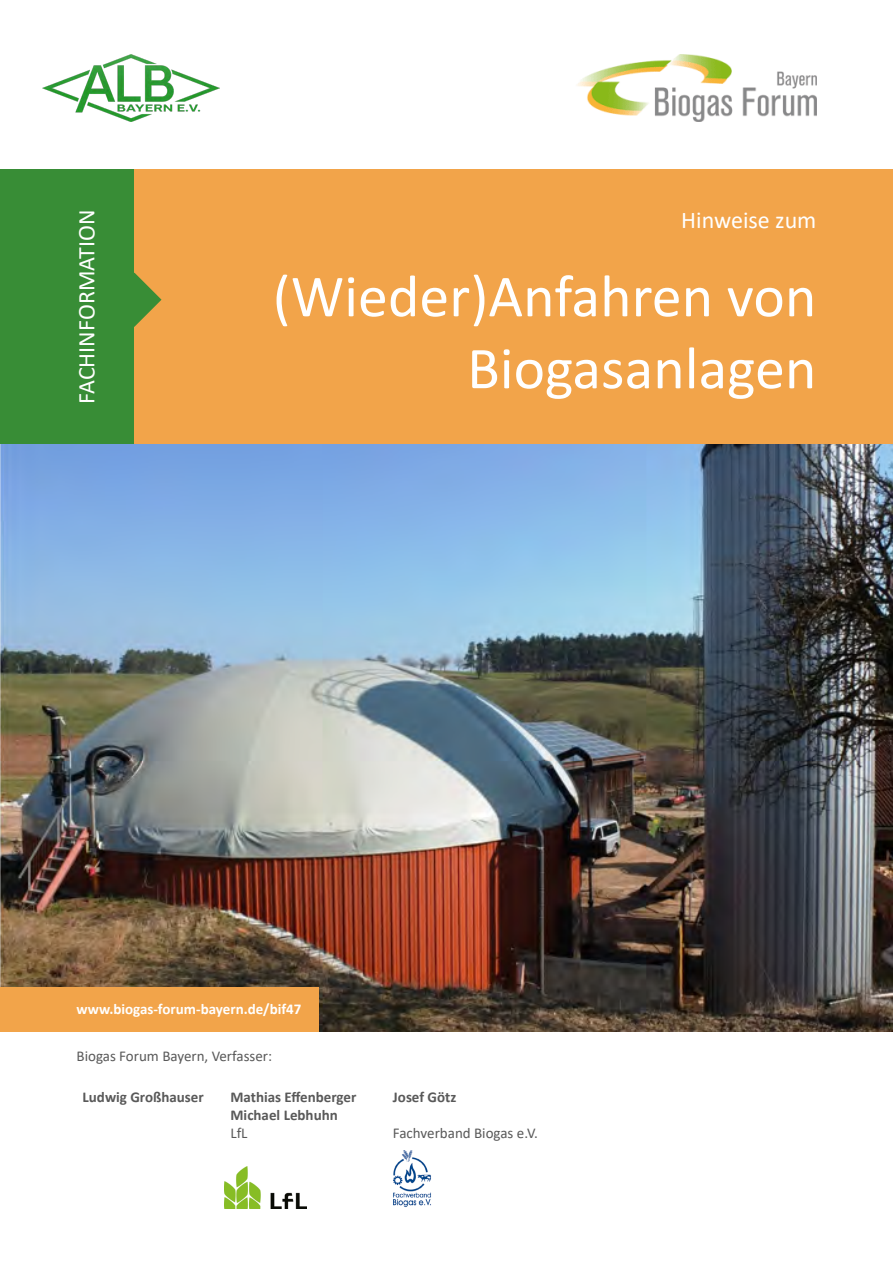
<style>
.page{position:relative;width:893px;height:1263px;background:#fff}
.page>*{position:absolute;margin:0;border:0;box-sizing:border-box;transform-origin:0 0}
.t1{font:60px/72px "Calibri";color:#fff;text-align:right}
.t2{font:24px "Calibri";color:#fff}
.t3{font:700 15px/18px "Calibri";color:#595959}
.t4{font:15px "Calibri";color:#595959}
.t5{font:700 15px "Calibri";color:#fff}
</style>
<div class="page">
<img style="left:43px;top:54px;width:177px;height:68px">
<img style="left:0;top:444px;width:893px;height:587px">
<div style="left:0;top:169px;width:134px;height:275px;background:#388d36"></div>
<div style="left:134px;top:169px;width:759px;height:275px;background:#f2a44a"></div>
<div style="left:0;top:987px;width:319px;height:44px;background:#f2a44a"></div>
<img style="left:577px;top:54px;width:239px;height:68px">
<svg style="left:134px;top:273px;width:27px;height:54px"></svg>
<img style="left:393px;top:1151px;width:38px;height:56px">
<img style="left:225px;top:1166px;width:82px;height:43px">
<h2 class="t2" style="left:70px;top:404px;width:196px;rotate:-90deg">FACHINFORMATION</h2>
<h2 class="t2" style="left:681px;top:203px;width:137px">Hinweise zum</h2>
<h1 class="t1" style="left:273px;top:259px;width:545px">(Wieder)Anfahren von<br>Biogasanlagen</h1>
<p class="t5" style="left:77px;top:998px;width:226px">www.biogas-forum-bayern.de/bif47</p>
<p class="t4" style="left:77px;top:1046px;width:197px">Biogas Forum Bayern, Verfasser:</p>
<p class="t3" style="left:83px;top:1088px;width:123px">Ludwig Großhauser</p>
<p class="t3" style="left:231px;top:1088px;width:127px">Mathias Effenberger<br>Michael Lebhuhn</p>
<p class="t4" style="left:231px;top:1123px;width:19px">LfL</p>
<p class="t3" style="left:393px;top:1088px;width:65px">Josef Götz</p>
<p class="t4" style="left:393px;top:1123px;width:146px">Fachverband Biogas e.V.</p>
</div>
